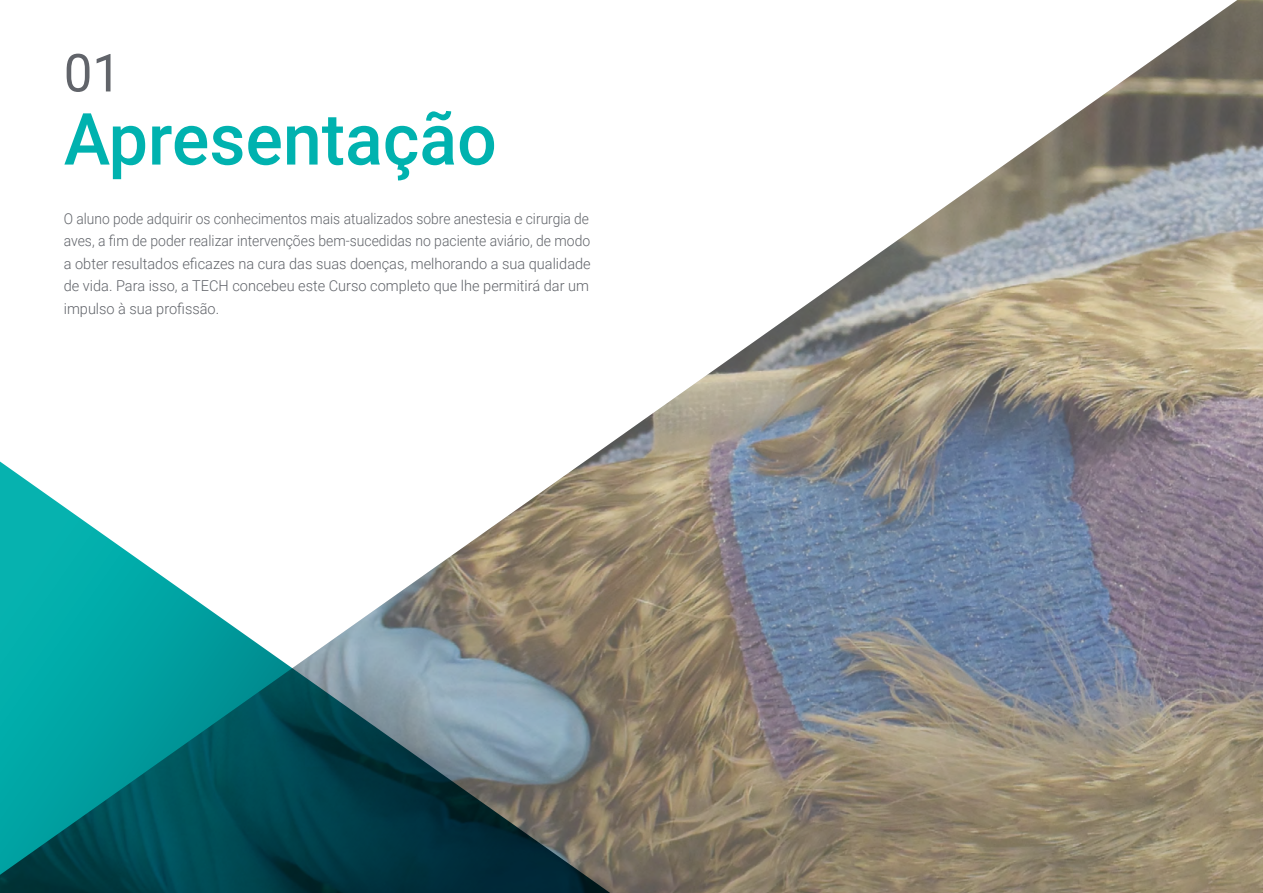
<style>
.page{position:relative;width:1263px;height:893px;background:#fff}
.page>*{position:absolute;margin:0;border:0;box-sizing:border-box;transform-origin:0 0}
.t1{font:500 72px "Roboto";color:#00b2af}
.t2{font:52.5px "Roboto";color:#61646a}
.t3{font:300 15px/22.5px "Roboto";color:#61646a;text-align:justify;scale:.92 1}
</style>
<div class="page">
<img style="left:606px;top:0;width:657px;height:893px">
<svg style="left:0;top:446px;width:640px;height:447px"></svg>
<h2 class="t2" style="left:64px;top:36px;width:59px">01</h2>
<h1 class="t1" style="left:64px;top:89px;width:435px">Apresentação</h1>
<p class="t3" style="left:64px;top:207px;width:574px">O aluno pode adquirir os conhecimentos mais atualizados sobre anestesia e cirurgia de aves, a fim de poder realizar intervenções bem-sucedidas no paciente aviário, de modo a obter resultados eficazes na cura das suas doenças, melhorando a sua qualidade de vida. Para isso, a TECH concebeu este Curso completo que lhe permitirá dar um impulso à sua profissão.</p>
</div>
